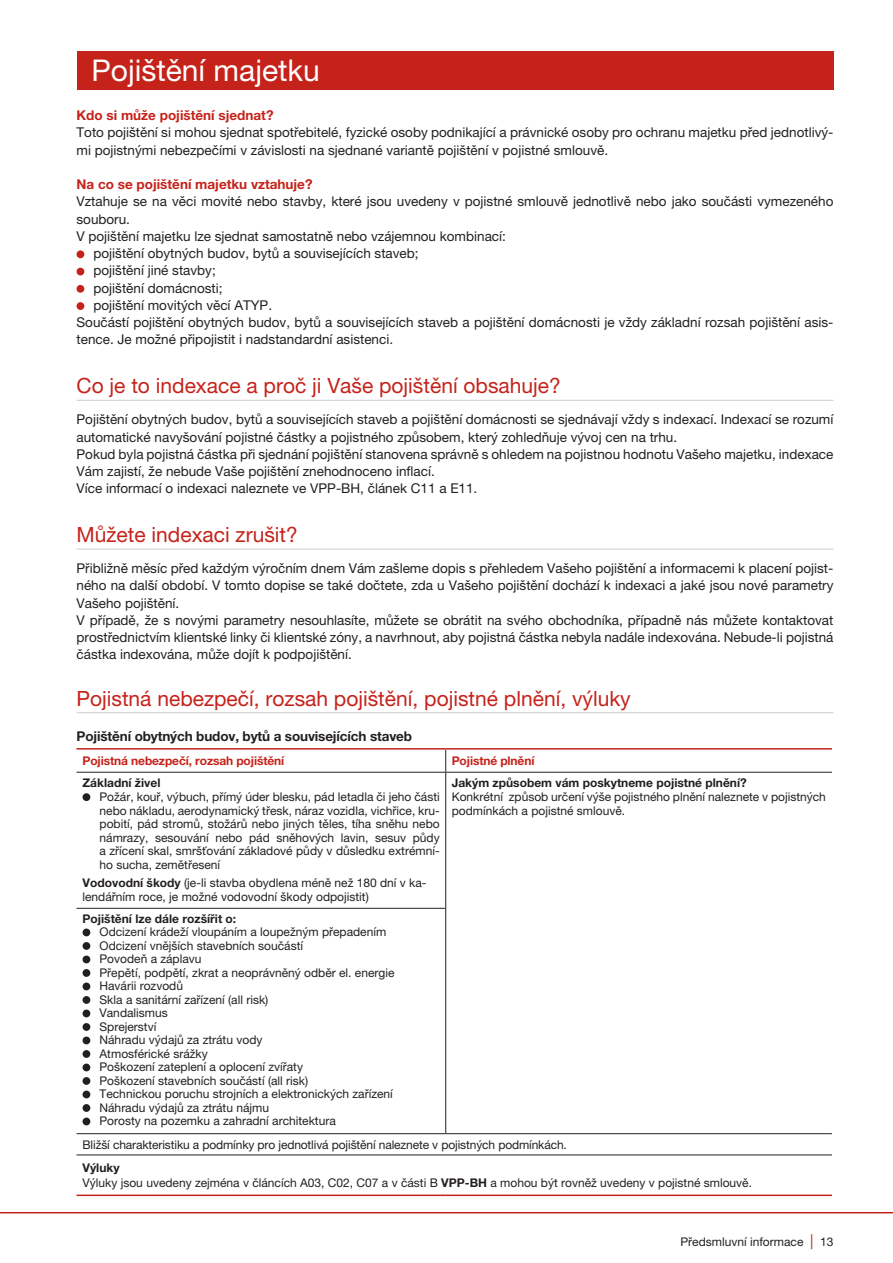
<style>
.page{position:relative;width:893px;height:1263px;background:#fff}
.page>*{position:absolute;margin:0;border:0;box-sizing:border-box;transform-origin:0 0}
.t1{font:30px "Helvetica Neue LT Pro";color:#fff}
.t2{font:21px "Helvetica Neue LT Pro";color:#c5221a}
.t3{font:13.5px/17.2px "Helvetica Neue LT Pro";color:#231f20}
.t4{font:700 13.5px "Helvetica Neue LT Pro";color:#c5221a}
.t5{font:700 13.5px "Helvetica Neue LT Pro";letter-spacing:-.01em;color:#231f20}
.t6{font:12px/13.5px "Helvetica Neue LT Pro";color:#231f20}
.t7{font:700 12px "Helvetica Neue LT Pro";color:#231f20}
.t8{font:700 12px "Helvetica Neue LT Pro";letter-spacing:-.01em;color:#c5221a}
.s1{font-weight:700}
.s2{font-size:15px;color:#c5221a}
</style>
<div class="page">
<div style="left:77px;top:51px;width:756px;height:38px;background:#c5221a"></div>
<hr style="left:77px;top:400px;width:756px;height:1px;background:#d1d2d4">
<hr style="left:77px;top:548px;width:756px;height:2px;background:#d1d2d4">
<hr style="left:77px;top:712px;width:756px;height:1px;background:#d1d2d4">
<div style="left:77px;top:250px;width:7px;height:8px;background:#c5221a;border-radius:50%"></div>
<div style="left:77px;top:268px;width:7px;height:7px;background:#c5221a;border-radius:50%"></div>
<div style="left:77px;top:285px;width:7px;height:8px;background:#c5221a;border-radius:50%"></div>
<div style="left:77px;top:302px;width:7px;height:8px;background:#c5221a;border-radius:50%"></div>
<svg style="left:445px;top:749px;width:1px;height:23px"></svg>
<hr style="left:77px;top:772px;width:369px;height:1px;background:#231f20">
<hr style="left:446px;top:772px;width:386px;height:1px;background:#231f20">
<hr style="left:445px;top:772px;width:1px;height:136px;background:#231f20">
<hr style="left:77px;top:908px;width:369px;height:1px;background:#231f20">
<hr style="left:445px;top:909px;width:1px;height:224px;background:#231f20">
<hr style="left:77px;top:1133px;width:369px;height:1px;background:#231f20">
<hr style="left:446px;top:1133px;width:386px;height:1px;background:#231f20">
<hr style="left:77px;top:1154px;width:369px;height:1px;background:#231f20">
<hr style="left:446px;top:1154px;width:386px;height:1px;background:#231f20">
<hr style="left:77px;top:748px;width:369px;height:1px;background:#c5221a">
<hr style="left:446px;top:748px;width:386px;height:1px;background:#c5221a">
<hr style="left:77px;top:1194px;width:369px;height:2px;background:#c5221a">
<hr style="left:446px;top:1194px;width:386px;height:2px;background:#c5221a">
<div style="left:83px;top:793px;width:7px;height:8px;background:#231f20;border-radius:50%"></div>
<div style="left:83px;top:928px;width:7px;height:8px;background:#231f20;border-radius:50%"></div>
<div style="left:83px;top:942px;width:7px;height:8px;background:#231f20;border-radius:50%"></div>
<div style="left:83px;top:955px;width:7px;height:8px;background:#231f20;border-radius:50%"></div>
<div style="left:83px;top:969px;width:7px;height:8px;background:#231f20;border-radius:50%"></div>
<div style="left:83px;top:982px;width:7px;height:8px;background:#231f20;border-radius:50%"></div>
<div style="left:83px;top:996px;width:7px;height:8px;background:#231f20;border-radius:50%"></div>
<div style="left:83px;top:1009px;width:7px;height:8px;background:#231f20;border-radius:50%"></div>
<div style="left:83px;top:1023px;width:7px;height:8px;background:#231f20;border-radius:50%"></div>
<div style="left:83px;top:1036px;width:7px;height:8px;background:#231f20;border-radius:50%"></div>
<div style="left:83px;top:1050px;width:7px;height:8px;background:#231f20;border-radius:50%"></div>
<div style="left:83px;top:1063px;width:7px;height:8px;background:#231f20;border-radius:50%"></div>
<div style="left:83px;top:1077px;width:7px;height:8px;background:#231f20;border-radius:50%"></div>
<div style="left:83px;top:1090px;width:7px;height:8px;background:#231f20;border-radius:50%"></div>
<div style="left:83px;top:1104px;width:7px;height:8px;background:#231f20;border-radius:50%"></div>
<div style="left:83px;top:1117px;width:7px;height:8px;background:#231f20;border-radius:50%"></div>
<hr style="left:0;top:1212px;width:893px;height:1px;background:#c5221a">
<h1 class="t1" style="left:91px;top:52px;width:230px">Pojištění majetku</h1>
<p class="t4" style="left:77px;top:107px;width:198px">Kdo si může pojištění sjednat?</p>
<p class="t3" style="left:77px;top:124px;width:758px">Toto pojištění si mohou sjednat spotřebitelé, fyzické osoby podnikající a právnické osoby pro ochranu majetku před jednotlivý&shy;mi pojistnými nebezpečími v závislosti na sjednané variantě pojištění v pojistné smlouvě.</p>
<p class="t4" style="left:77px;top:176px;width:238px">Na co se pojištění majetku vztahuje?</p>
<p class="t3" style="left:77px;top:193px;width:758px">Vztahuje se na věci movité nebo stavby, které jsou uvedeny v pojistné smlouvě jednotlivě nebo jako součásti vymezeného souboru.</p>
<p class="t3" style="left:77px;top:227px;width:431px">V pojištění majetku lze sjednat samostatně nebo vzájemnou kombinací:</p>
<p class="t3" style="left:94px;top:245px;width:327px">pojištění obytných budov, bytů a souvisejících staveb;</p>
<p class="t3" style="left:94px;top:262px;width:124px">pojištění jiné stavby;</p>
<p class="t3" style="left:94px;top:279px;width:131px">pojištění domácnosti;</p>
<p class="t3" style="left:94px;top:296px;width:180px">pojištění movitých věcí ATYP.</p>
<p class="t3" style="left:77px;top:314px;width:758px">Součástí pojištění obytných budov, bytů a souvisejících staveb a pojištění domácnosti je vždy základní rozsah pojištění asis&shy;tence. Je možné připojistit i nadstandardní asistenci.</p>
<p class="t2" style="left:77px;top:373px;width:486px">Co je to indexace a proč ji Vaše pojištění obsahuje?</p>
<p class="t3" style="left:77px;top:411px;width:758px">Pojištění obytných budov, bytů a souvisejících staveb a pojištění domácnosti se sjednávají vždy s indexací. Indexací se rozumí automatické navyšování pojistné částky a pojistného způsobem, který zohledňuje vývoj cen na trhu.</p>
<p class="t3" style="left:77px;top:445px;width:758px">Pokud byla pojistná částka při sjednání pojištění stanovena správně s ohledem na pojistnou hodnotu Vašeho majetku, indexace<br>Vám zajistí, že nebude Vaše pojištění znehodnoceno inflací.</p>
<p class="t3" style="left:77px;top:480px;width:402px">Více informací o indexaci naleznete ve VPP-BH, článek C11 a E11.</p>
<p class="t2" style="left:77px;top:522px;width:223px">Můžete indexaci zrušit?</p>
<p class="t3" style="left:77px;top:559px;width:758px;text-align:justify">Přibližně měsíc před každým výročním dnem Vám zašleme dopis s přehledem Vašeho pojištění a informacemi k placení pojist&shy;ného na další období. V tomto dopise se také dočtete, zda u Vašeho pojištění dochází k indexaci a jaké jsou nové parametry Vašeho pojištění.</p>
<p class="t3" style="left:77px;top:611px;width:758px;text-align:justify">V případě, že s novými parametry nesouhlasíte, můžete se obrátit na svého obchodníka, případně nás můžete kontaktovat prostřednictvím klientské linky či klientské zóny, a navrhnout, aby pojistná částka nebyla nadále indexována. Nebude-li pojistná částka indexována, může dojít k podpojištění.</p>
<p class="t2" style="left:77px;top:686px;width:556px">Pojistná nebezpečí, rozsah pojištění, pojistné plnění, výluky</p>
<p class="t5" style="left:77px;top:728px;width:337px">Pojištění obytných budov, bytů a souvisejících staveb</p>
<p class="t8" style="left:83px;top:753px;width:203px">Pojistná nebezpečí, rozsah pojištění</p>
<p class="t8" style="left:452px;top:753px;width:84px">Pojistné plnění</p>
<p class="t7" style="left:83px;top:775px;width:79px">Základní živel</p>
<p class="t6" style="left:100px;top:790px;width:342px;text-align:justify">Požár, kouř, výbuch, přímý úder blesku, pád letadla či jeho části nebo nákladu, aerodynamický třesk, náraz vozidla, vichřice, kru&shy;pobití, pád stromů, stožárů nebo jiných těles, tíha sněhu nebo námrazy, sesouvání nebo pád sněhových lavin, sesuv půdy a zřícení skal, smršťování základové půdy v důsledku extrémní&shy;ho sucha, zemětřesení</p>
<p class="t6" style="left:83px;top:875px;width:346px;line-height:14.2px"><span class="s1">Vodovodní škody</span> (je-li stavba obydlena méně než 180 dní v ka&shy;lendářním roce, je možné vodovodní škody odpojistit)</p>
<p class="t7" style="left:452px;top:775px;width:297px">Jakým způsobem vám poskytneme pojistné plnění?</p>
<p class="t6" style="left:452px;top:789px;width:376px;line-height:14.2px">Konkrétní způsob určení výše pojistného plnění naleznete v pojistných podmínkách a pojistné smlouvě.</p>
<p class="t7" style="left:83px;top:911px;width:155px">Pojištění lze dále rozšířit o:</p>
<p class="t6" style="left:100px;top:925px;width:288px">Odcizení krádeží vloupáním a loupežným přepadením</p>
<p class="t6" style="left:100px;top:939px;width:205px">Odcizení vnějších stavebních součástí</p>
<p class="t6" style="left:100px;top:952px;width:103px">Povodeň a záplavu</p>
<p class="t6" style="left:100px;top:966px;width:296px">Přepětí, podpětí, zkrat a neoprávněný odběr el. energie</p>
<p class="t6" style="left:100px;top:979px;width:85px">Havárii rozvodů</p>
<p class="t6" style="left:100px;top:993px;width:170px">Skla a sanitární zařízení (all risk)</p>
<p class="t6" style="left:100px;top:1006px;width:70px">Vandalismus</p>
<p class="t6" style="left:100px;top:1020px;width:58px">Sprejerství</p>
<p class="t6" style="left:100px;top:1033px;width:164px">Náhradu výdajů za ztrátu vody</p>
<p class="t6" style="left:100px;top:1047px;width:110px">Atmosférické srážky</p>
<p class="t6" style="left:100px;top:1060px;width:205px">Poškození zateplení a oplocení zvířaty</p>
<p class="t6" style="left:100px;top:1074px;width:210px">Poškození stavebních součástí (all risk)</p>
<p class="t6" style="left:100px;top:1087px;width:295px">Technickou poruchu strojních a elektronických zařízení</p>
<p class="t6" style="left:100px;top:1101px;width:171px">Náhradu výdajů za ztrátu nájmu</p>
<p class="t6" style="left:100px;top:1114px;width:238px">Porosty na pozemku a zahradní architektura</p>
<p class="t6" style="left:83px;top:1137px;width:486px">Bližší charakteristiku a podmínky pro jednotlivá pojištění naleznete v pojistných podmínkách.</p>
<p class="t7" style="left:83px;top:1160px;width:39px">Výluky</p>
<p class="t6" style="left:83px;top:1175px;width:671px">Výluky jsou uvedeny zejména v článcích A03, C02, C07 a v části B <span class="s1">VPP-BH</span> a mohou být rovněž uvedeny v pojistné smlouvě.</p>
<p class="t6" style="left:680px;top:1235px;width:154px">Předsmluvní informace <span class="s2">|</span> 13</p>
</div>
